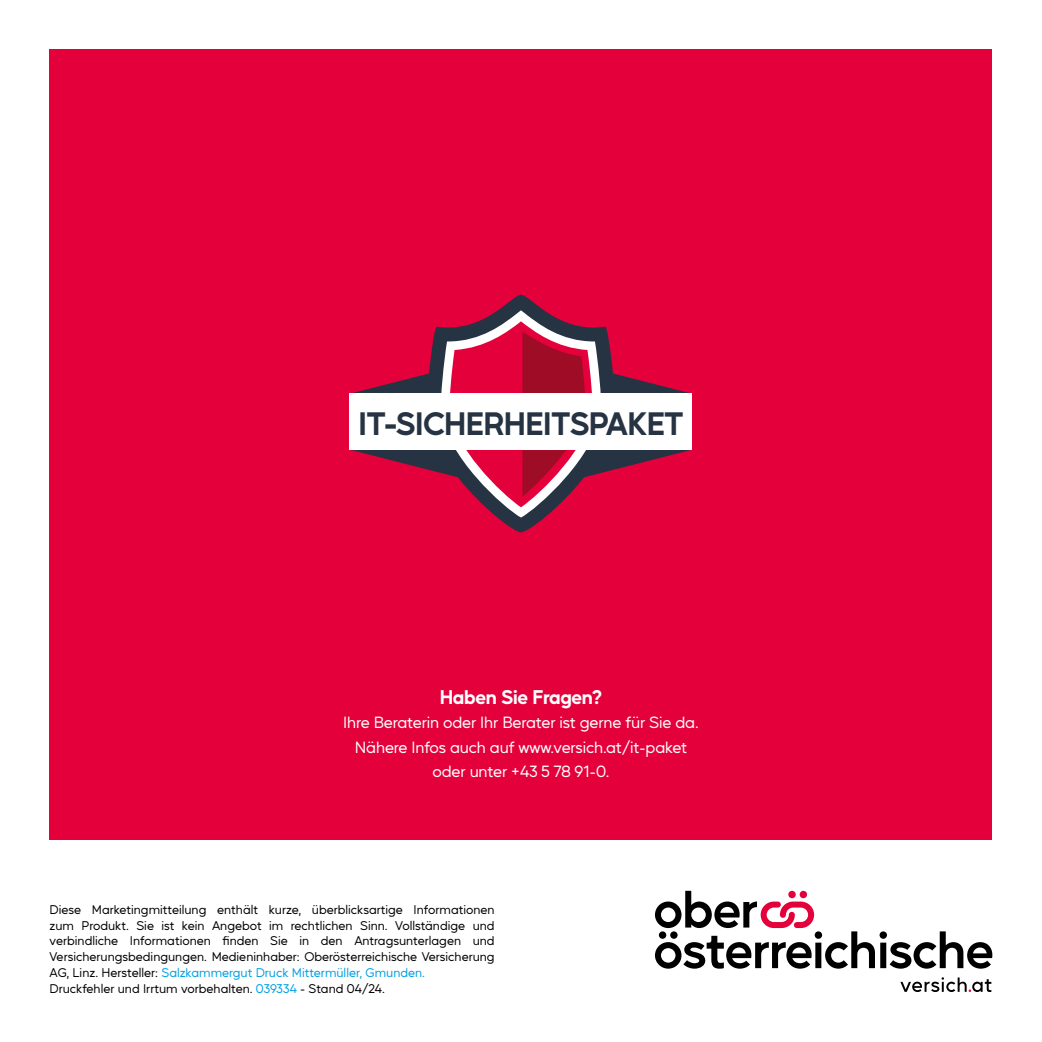
<style>
.page{position:relative;width:1042px;height:1042px;background:#fff}
.page>*{position:absolute;margin:0;border:0;box-sizing:border-box;transform-origin:0 0}
.t1{font:700 31.5px "Mustica Pro";letter-spacing:-.01em;color:#263342}
.t2{font:700 19.25px "Mustica Pro";letter-spacing:-.015em;color:#fff}
.t3{font:15.75px/24.5px "Mustica Pro";letter-spacing:-.01em;color:#fff;text-align:center}
.t4{font:12.25px/15.8px "Mustica Pro";color:#000}
.s1{color:#009fe3}
</style>
<div class="page">
<div style="left:50px;top:50px;width:942px;height:790px;background:#e4003a"></div>
<svg style="left:900px;top:977px;width:91px;height:15px"></svg>
<svg style="left:655px;top:891px;width:337px;height:77px"></svg>
<div style="left:799px;top:891px;width:8px;height:7px;background:#e4003a;border-radius:50%"></div>
<div style="left:788px;top:891px;width:8px;height:7px;background:#e4003a;border-radius:50%"></div>
<svg style="left:350px;top:295px;width:342px;height:237px"></svg>
<svg style="left:440px;top:310px;width:162px;height:207px"></svg>
<div style="left:350px;top:394px;width:342px;height:56px;background:#fff"></div>
<h1 class="t1" style="left:358px;top:398px;width:326px">IT-SICHERHEITSPAKET</h1>
<h2 class="t2" style="left:440px;top:681px;width:164px">Haben Sie Fragen?</h2>
<p class="t3" style="left:343px;top:709px;width:357px">Ihre Beraterin oder Ihr Berater ist gerne für Sie da.<br>Nähere Infos auch auf www.versich.at/it-paket oder unter +43 5 78 91-0.</p>
<p class="t4" style="left:50px;top:900px;width:446px">Diese Marketingmitteilung enthält kurze, überblicksartige Informationen zum Produkt. Sie ist kein Angebot im rechtlichen Sinn. Vollständige und verbindliche Informationen finden Sie in den Antragsunterlagen und Versicherungsbedingungen. Medieninhaber: Oberösterreichische Versicherung AG, Linz. Hersteller: <span class="s1">Salzkammergut Druck Mittermüller, Gmunden.<br></span>Druckfehler und Irrtum vorbehalten. <span class="s1">039334</span> - Stand 04/24.</p>
</div>
